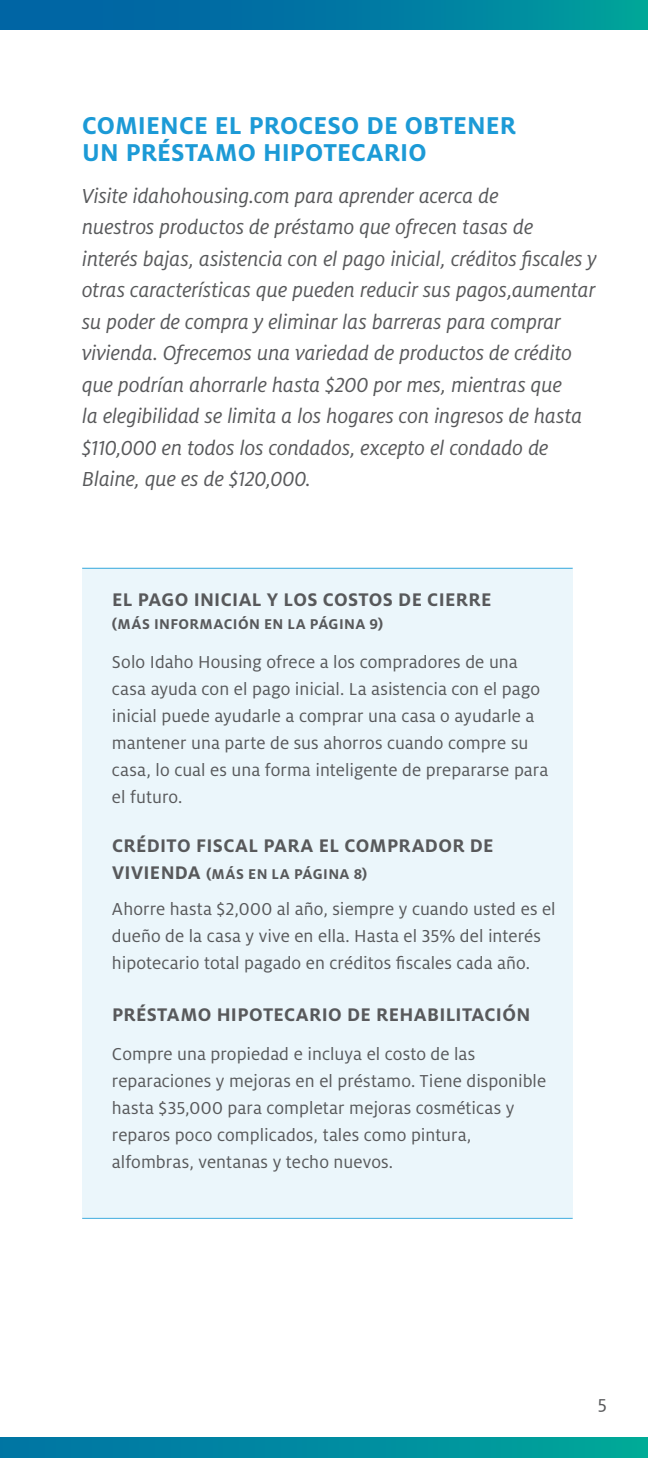
<style>
.page{position:relative;width:648px;height:1458px;background:#fff}
.page>*{position:absolute;margin:0;border:0;box-sizing:border-box;transform-origin:0 0}
.t1{font:700 27px/27px "Milo Pro";letter-spacing:.005em;color:#1c9ad6}
.t2{font:italic 22.5px/31.5px "Milo Pro";letter-spacing:-.005em;color:#58595b}
.t3{font:700 20.25px "Milo Pro";letter-spacing:.02em;color:#58595b}
.t4{font:20.25px "Milo Pro";color:#58595b}
.t5{font:19.12px/27px "Milo Pro";letter-spacing:.005em;color:#58595b}
.t6{font:700 15.75px "Milo Pro";letter-spacing:.025em;color:#58595b}
.s1{font-size:20.25px}
</style>
<div class="page">
<div style="left:82px;top:568px;width:491px;height:651px;background:#ebf6fb"></div>
<hr style="left:82px;top:1218px;width:491px;height:1px;background:#0096d6">
<hr style="left:82px;top:568px;width:491px;height:1px;background:#0096d6">
<div style="left:0;top:1437px;width:648px;height:21px;background:linear-gradient(to right,#0072a6,#00a799)"></div>
<div style="left:0;top:0;width:648px;height:30px;background:linear-gradient(to right,#005aa6,#009b9e)"></div>
<h1 class="t1" style="left:82px;top:112px;width:435px">COMIENCE EL PROCESO DE OBTENER<br>UN PRÉSTAMO HIPOTECARIO</h1>
<p class="t2" style="left:82px;top:180px;width:516px">Visite idahohousing.com para aprender acerca de<br>nuestros productos de préstamo que ofrecen tasas de<br>interés bajas, asistencia con el pago inicial, créditos fiscales y otras características que pueden reducir sus pagos,aumentar su poder de compra y eliminar las barreras para comprar vivienda. Ofrecemos una variedad de productos de crédito que podrían ahorrarle hasta $200 por mes, mientras que<br>la elegibilidad se limita a los hogares con ingresos de hasta $110,000 en todos los condados, excepto el condado de Blaine, que es de $120,000.</p>
<p class="t3" style="left:112px;top:588px;width:381px">EL PAGO INICIAL Y LOS COSTOS DE CIERRE</p>
<p class="t6" style="left:112px;top:615px;width:273px">(MÁS INFORMACIÓN EN LA PÁGINA 9)</p>
<p class="t5" style="left:112px;top:648px;width:438px">Solo Idaho Housing ofrece a los compradores de una casa ayuda con el pago inicial. La asistencia con el pago inicial puede ayudarle a comprar una casa o ayudarle a mantener una parte de sus ahorros cuando compre su casa, lo cual es una forma inteligente de prepararse para el futuro.</p>
<p class="t3" style="left:112px;top:834px;width:383px">CRÉDITO FISCAL PARA EL COMPRADOR DE</p>
<p class="t6" style="left:112px;top:865px;width:257px"><span class="s1">VIVIENDA</span> (MÁS EN LA PÁGINA 8)</p>
<p class="t5" style="left:112px;top:896px;width:445px">Ahorre hasta $2,000 al año, siempre y cuando usted es el dueño de la casa y vive en ella. Hasta el 35% del interés hipotecario total pagado en créditos fiscales cada año.</p>
<p class="t3" style="left:112px;top:1003px;width:420px">PRÉSTAMO HIPOTECARIO DE REHABILITACIÓN</p>
<p class="t5" style="left:112px;top:1041px;width:436px">Compre una propiedad e incluya el costo de las reparaciones y mejoras en el préstamo. Tiene disponible hasta $35,000 para completar mejoras cosméticas y reparos poco complicados, tales como pintura, alfombras, ventanas y techo nuevos.</p>
<p class="t4" style="left:598px;top:1391px;width:11px">5</p>
</div>
